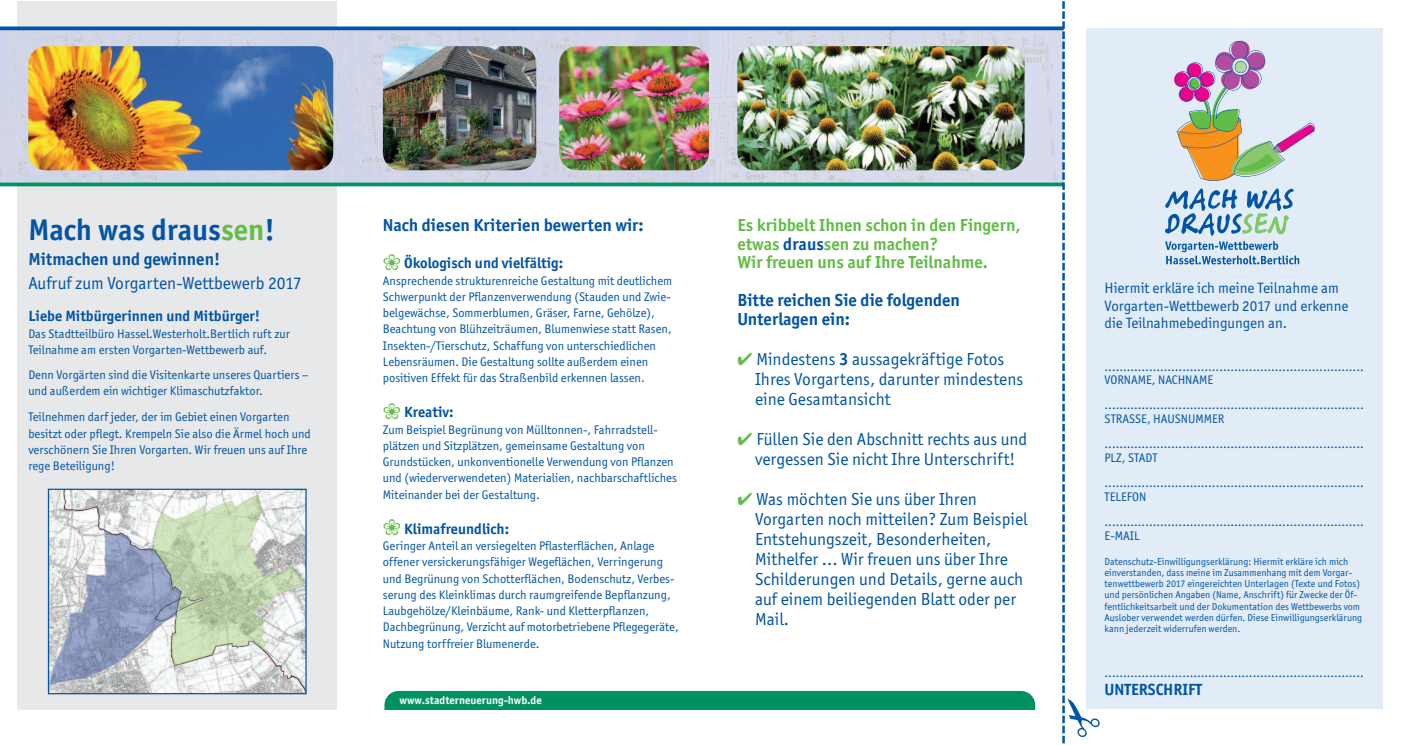
<style>
.page{position:relative;width:1411px;height:745px;background:#fff}
.page>*{position:absolute;margin:0;border:0;box-sizing:border-box;transform-origin:0 0}
.t1{font:700 30px "Officina Sans ITC Std";color:#0154a6}
.t2{font:17.5px/20px "Officina Sans ITC Std";color:#0154a6}
.t3{font:700 17.5px/18.8px "Officina Sans ITC Std";color:#0154a6}
.t4{font:700 17.5px/18.8px "Officina Sans ITC Std";color:#63bc48}
.t5{font:700 16.25px "Officina Sans ITC Std";color:#0154a6}
.t6{font:15px/17.5px "Officina Sans ITC Std";color:#0154a6}
.t7{font:700 15px "Officina Sans ITC Std";color:#0154a6}
.t8{font:12.5px/16.2px "Officina Sans ITC Std";color:#0154a6}
.t9{font:700 11.25px "Officina Sans ITC Std";color:#fff}
.t10{font:10px/11.2px "Officina Sans ITC Std";color:#0154a6}
.s1{color:#63bc48}
.s2{color:#0154a6}
.s3{font-weight:700}
</style>
<div class="page">
<div style="left:18px;top:1px;width:319px;height:708px;background:#e7e8e9"></div>
<div style="left:384px;top:690px;width:651px;height:49px;background:#009360;border-radius:14px"></div>
<div style="left:371px;top:710px;width:670px;height:32px;background:#fff"></div>
<img style="left:0;top:30px;width:354px;height:152px">
<svg style="left:354px;top:30px;width:355px;height:152px;background:#ced3e4"></svg>
<svg style="left:709px;top:30px;width:350px;height:152px;background:#d3d7e6"></svg>
<img style="left:28px;top:46px;width:305px;height:124px;border-radius:18px">
<img style="left:559px;top:46px;width:150px;height:124px;border-radius:18px">
<img style="left:383px;top:46px;width:153px;height:124px;border-radius:18px">
<img style="left:737px;top:46px;width:287px;height:124px;border-radius:18px">
<svg style="left:0;top:182px;width:1059px;height:4px;background:#1f9c74"></svg>
<svg style="left:0;top:26px;width:1059px;height:4px;background:#1f68b0"></svg>
<img style="left:50px;top:490px;width:254px;height:201px">
<div style="left:48px;top:488px;width:258px;height:205px;border:1px solid #0154a6"></div>
<div style="left:1086px;top:28px;width:296px;height:680px;background:#e2ecf7"></div>
<svg style="left:1165px;top:188px;width:128px;height:47px"></svg>
<svg style="left:1165px;top:241px;width:134px;height:23px"></svg>
<svg style="left:1174px;top:41px;width:140px;height:140px"></svg>
<div style="left:1189px;top:78px;width:11px;height:10px;border:1px solid #0154a6;border-radius:50%"></div>
<svg style="left:1059px;top:1px;width:42px;height:743px"></svg>
<h1 class="t1" style="left:28px;top:219px;width:248px">Mach was draus<span class="s1">sen</span>!</h1>
<h2 class="t3" style="left:28px;top:251px;width:193px">Mitmachen und gewinnen!</h2>
<h2 class="t2" style="left:28px;top:274px;width:275px">Aufruf zum Vorgarten-Wettbewerb 2017</h2>
<p class="t7" style="left:28px;top:311px;width:233px">Liebe Mitbürgerinnen und Mitbürger!</p>
<p class="t8" style="left:28px;top:326px;width:263px">Das Stadtteilbüro Hassel.Westerholt.Bertlich ruft zur<br>Teilnahme am ersten Vorgarten-Wettbewerb auf.</p>
<p class="t8" style="left:28px;top:367px;width:281px">Denn Vorgärten sind die Visitenkarte unseres Quartiers – und außerdem ein wichtiger Klimaschutzfaktor.</p>
<p class="t8" style="left:28px;top:410px;width:284px">Teilnehmen darf jeder, der im Gebiet einen Vorgarten besitzt oder pflegt. Krempeln Sie also die Ärmel hoch und verschönern Sie Ihren Vorgarten. Wir freuen uns auf Ihre rege Beteiligung!</p>
<h2 class="t3" style="left:383px;top:217px;width:262px">Nach diesen Kriterien bewerten wir:</h2>
<p class="t7" style="left:383px;top:258px;width:182px"><span class="s1">❀</span> Ökologisch und vielfältig:</p>
<p class="t8" style="left:383px;top:273px;width:291px">Ansprechende strukturenreiche Gestaltung mit deutlichem Schwerpunkt der Pflanzenverwendung (Stauden und Zwie&shy;belgewächse, Sommerblumen, Gräser, Farne, Gehölze), Beachtung von Blühzeiträumen, Blumenwiese statt Rasen, Insekten-/Tierschutz, Schaffung von unterschiedlichen Lebensräumen. Die Gestaltung sollte außerdem einen positiven Effekt für das Straßenbild erkennen lassen.</p>
<p class="t7" style="left:383px;top:407px;width:72px"><span class="s1">❀</span> Kreativ:</p>
<p class="t8" style="left:383px;top:422px;width:295px">Zum Beispiel Begrünung von Mülltonnen-, Fahrradstell&shy;plätzen und Sitzplätzen, gemeinsame Gestaltung von Grundstücken, unkonventionelle Verwendung von Pflanzen und (wiederverwendeten) Materialien, nachbarschaftliches Miteinander bei der Gestaltung.</p>
<p class="t7" style="left:383px;top:523px;width:128px"><span class="s1">❀</span> Klimafreundlich:</p>
<p class="t8" style="left:383px;top:538px;width:297px">Geringer Anteil an versiegelten Pflasterflächen, Anlage offener versickerungsfähiger Wegeflächen, Verringerung und Begrünung von Schotterflächen, Bodenschutz, Verbes&shy;serung des Kleinklimas durch raumgreifende Bepflanzung, Laubgehölze/Kleinbäume, Rank- und Kletterpflanzen, Dachbegrünung, Verzicht auf motorbetriebene Pflegegeräte, Nutzung torffreier Blumenerde.</p>
<p class="t9" style="left:399px;top:695px;width:144px">www.stadterneuerung-hwb.de</p>
<h2 class="t4" style="left:737px;top:217px;width:285px">Es kribbelt Ihnen schon in den Fingern, etwas <span class="s2">draus</span>sen zu machen?<br>Wir freuen uns auf Ihre Teilnahme.</h2>
<h2 class="t3" style="left:737px;top:292px;width:224px">Bitte reichen Sie die folgenden<br>Unterlagen ein:</h2>
<h2 class="t2" style="left:755px;top:350px;width:269px;text-indent:-18px"><span class="s1">✔</span> Mindestens <span class="s3">3</span> aussagekräftige Fotos<br>Ihres Vorgartens, darunter mindestens eine Gesamtansicht</h2>
<h2 class="t2" style="left:737px;top:430px;width:291px;text-align:center"><span class="s1">✔</span> Füllen Sie den Abschnitt rechts aus und vergessen Sie nicht Ihre Unterschrift!</h2>
<h2 class="t2" style="left:755px;top:490px;width:274px;text-indent:-18px"><span class="s1">✔</span> Was möchten Sie uns über Ihren<br>Vorgarten noch mitteilen? Zum Beispiel<br>Entstehungszeit, Besonderheiten,<br>Mithelfer ... Wir freuen uns über Ihre<br>Schilderungen und Details, gerne auch auf einem beiliegenden Blatt oder per<br>Mail.</h2>
<p class="t6" style="left:1104px;top:280px;width:245px">Hiermit erkläre ich meine Teilnahme am<br>Vorgarten-Wettbewerb 2017 und erkenne die Teilnahmebedingungen an.</p>
<p class="t8" style="left:1104px;top:360px;width:261px;line-height:13.8px">......................................................................<br>VORNAME, NACHNAME</p>
<p class="t8" style="left:1104px;top:399px;width:261px;line-height:13.8px">......................................................................<br>STRASSE, HAUSNUMMER</p>
<p class="t8" style="left:1104px;top:438px;width:261px;line-height:13.8px">......................................................................<br>PLZ, STADT</p>
<p class="t8" style="left:1104px;top:477px;width:261px;line-height:13.8px">......................................................................<br>TELEFON</p>
<p class="t8" style="left:1104px;top:515px;width:261px;line-height:13.8px">......................................................................<br>E-MAIL</p>
<p class="t10" style="left:1104px;top:556px;width:259px">Datenschutz-Einwilligungserklärung: Hiermit erkläre ich mich einverstanden, dass meine im Zusammenhang mit dem Vorgar&shy;tenwettbewerb 2017 eingereichten Unterlagen (Texte und Fotos) und persönlichen Angaben (Name, Anschrift) für Zwecke der Öf&shy;fentlichkeitsarbeit und der Dokumentation des Wettbewerbs vom Auslober verwendet werden dürfen. Diese Einwilligungserklärung kann jederzeit widerrufen werden.</p>
<p class="t8" style="left:1104px;top:665px;width:261px">......................................................................</p>
<h3 class="t5" style="left:1104px;top:683px;width:99px">UNTERSCHRIFT</h3>
</div>
